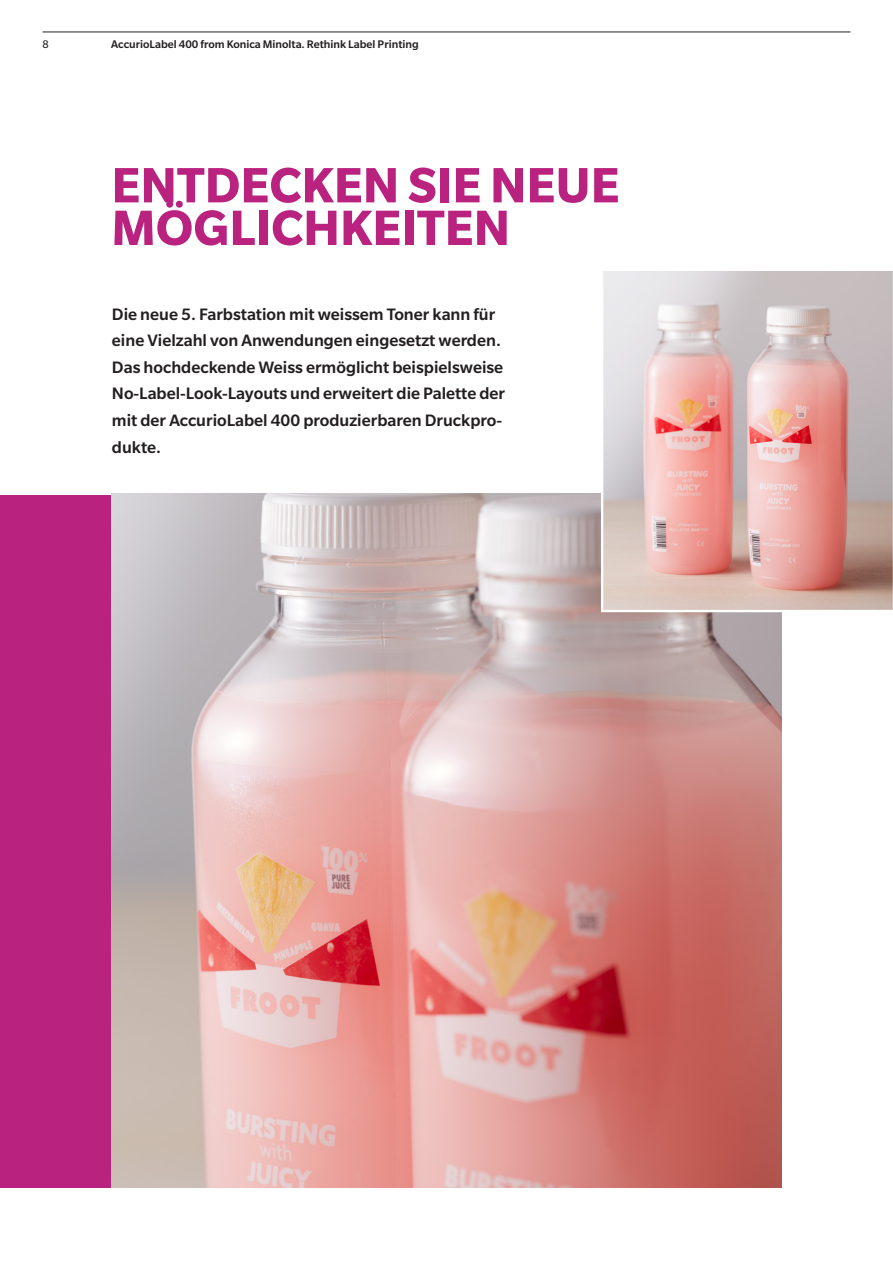
<style>
.page{position:relative;width:893px;height:1263px;background:#fff}
.page>*{position:absolute;margin:0;border:0;box-sizing:border-box;transform-origin:0 0}
.Brochure_Head_Bold_3{font:700 54px "Slate Pro";color:#ba2280}
.Brochure_Intro_Med_1{font:500 18px/26.7px "Slate Pro";color:#231f20}
.t1{font:500 12px "Slate Pro";color:#231f20}
.t2{font:12px "Slate Pro";color:#231f20}
</style>
<div class="page">
<div style="left:0;top:495px;width:112px;height:692px;background:#ba2280"></div>
<img style="left:111px;top:494px;width:671px;height:693px">
<svg style="left:600px;top:271px;width:293px;height:342px;background:#d9b6b3"></svg>
<hr style="left:43px;top:32px;width:807px;height:1px;background:#231f20">
<p class="t2" style="left:43px;top:38px;width:8px">8</p>
<p class="t1" style="left:111px;top:38px;width:309px">AccurioLabel 400 from Konica Minolta. Rethink Label Printing</p>
<p class="Brochure_Head_Bold_3" style="left:111px;top:155px;width:510px">ENTDECKEN SIE NEUE</p>
<p class="Brochure_Head_Bold_3" style="left:111px;top:198px;width:400px">MÖGLICHKEITEN</p>
<p class="Brochure_Intro_Med_1" style="left:112px;top:300px;width:395px">Die neue 5. Farbstation mit weissem Toner kann für eine Vielzahl von Anwendungen eingesetzt werden.<br>Das hochdeckende Weiss ermöglicht beispielsweise No-Label-Look-Layouts und erweitert die Palette der mit der AccurioLabel 400 produzierbaren Druckpro&shy;dukte.</p>
</div>
